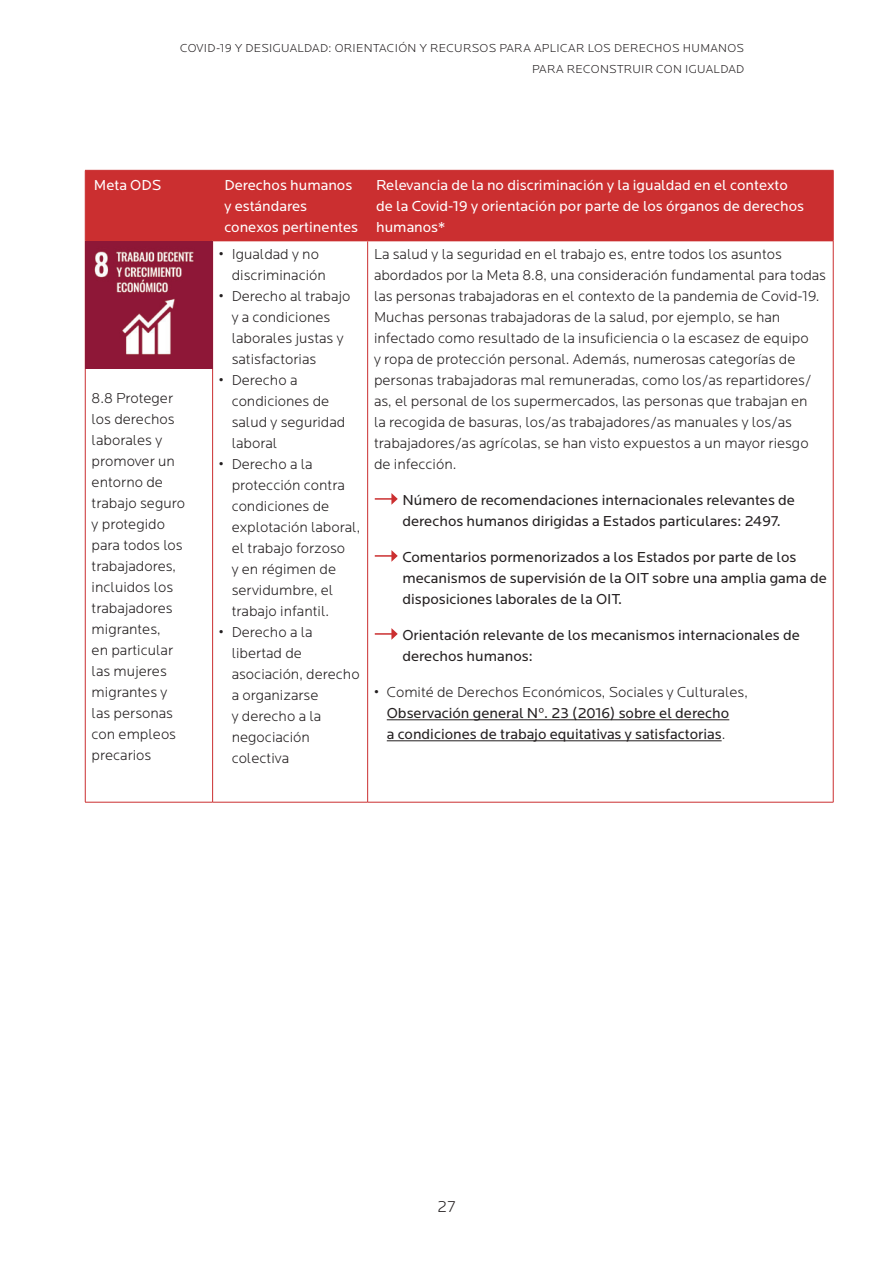
<style>
.page{position:relative;width:893px;height:1263px;background:#fff}
.page>*{position:absolute;margin:0;border:0;box-sizing:border-box;transform-origin:0 0}
.t1{font:300 16.5px "Locator";color:#231f20}
.t2{font:300 15px/21px "Locator";color:#231f20}
.t3{font:15px/21px "Locator";color:#231f20}
.t4{font:15px/21px "Locator";color:#fff}
.t5{font:300 12px/21.3px "Locator";letter-spacing:.025em;color:#231f20;text-align:right}
.s1{font-weight:300}
</style>
<div class="page">
<div style="left:86px;top:171px;width:747px;height:69px;background:#cb2f30"></div>
<hr style="left:212px;top:171px;width:1px;height:69px;background:#cb2f30">
<hr style="left:367px;top:171px;width:1px;height:69px;background:#cb2f30">
<hr style="left:85px;top:241px;width:1px;height:561px;background:#cb2f30">
<hr style="left:212px;top:241px;width:1px;height:561px;background:#cb2f30">
<hr style="left:367px;top:241px;width:1px;height:561px;background:#cb2f30">
<hr style="left:833px;top:241px;width:1px;height:561px;background:#cb2f30">
<hr style="left:85px;top:802px;width:128px;height:1px;background:#cb2f30">
<hr style="left:213px;top:802px;width:155px;height:1px;background:#cb2f30">
<hr style="left:368px;top:802px;width:465px;height:1px;background:#cb2f30">
<hr style="left:85px;top:170px;width:128px;height:1px;background:#cb2f30">
<hr style="left:85px;top:171px;width:1px;height:70px;background:#cb2f30">
<hr style="left:213px;top:170px;width:155px;height:1px;background:#cb2f30">
<hr style="left:368px;top:170px;width:465px;height:1px;background:#cb2f30">
<hr style="left:833px;top:171px;width:1px;height:70px;background:#cb2f30">
<hr style="left:85px;top:240px;width:128px;height:1px;background:#cb2f30">
<hr style="left:213px;top:240px;width:155px;height:1px;background:#cb2f30">
<hr style="left:368px;top:240px;width:465px;height:1px;background:#cb2f30">
<hr style="left:387px;top:719px;width:342px;height:1px;background:#231f20">
<hr style="left:387px;top:740px;width:335px;height:1px;background:#231f20">
<svg style="left:375px;top:493px;width:23px;height:12px"></svg>
<svg style="left:375px;top:550px;width:23px;height:12px"></svg>
<svg style="left:375px;top:628px;width:23px;height:12px"></svg>
<img style="left:85px;top:241px;width:128px;height:128px">
<p class="t5" style="left:180px;top:37px;width:566px">COVID-19 Y DESIGUALDAD: ORIENTACIÓN Y RECURSOS PARA APLICAR LOS DERECHOS HUMANOS<br>PARA RECONSTRUIR CON IGUALDAD</p>
<p class="t4" style="left:94px;top:175px;width:69px">Meta ODS</p>
<p class="t4" style="left:224px;top:175px;width:135px">Derechos humanos y estándares conexos pertinentes</p>
<p class="t4" style="left:376px;top:175px;width:429px">Relevancia de la no discriminación y la igualdad en el contexto de la Covid-19 y orientación por parte de los órganos de derechos humanos*</p>
<p class="t2" style="left:92px;top:388px;width:95px">8.8 Proteger los derechos laborales y promover un entorno de trabajo seguro y protegido para todos los trabajadores, incluidos los trabajadores migrantes,<br>en particular las mujeres migrantes y las personas con empleos precarios</p>
<p class="t2" style="left:232px;top:244px;width:96px;text-indent:-13px">• Igualdad y no discriminación</p>
<p class="t2" style="left:232px;top:286px;width:120px;text-indent:-13px">• Derecho al trabajo y a condiciones laborales justas y satisfactorias</p>
<p class="t2" style="left:232px;top:370px;width:115px;text-indent:-13px">• Derecho a condiciones de salud y seguridad laboral</p>
<p class="t2" style="left:232px;top:454px;width:130px;text-indent:-13px">• Derecho a la protección contra condiciones de explotación laboral, el trabajo forzoso<br>y en régimen de servidumbre, el trabajo infantil.</p>
<p class="t2" style="left:232px;top:622px;width:129px;text-indent:-13px">• Derecho a la libertad de asociación, derecho a organizarse<br>y derecho a la negociación colectiva</p>
<p class="t2" style="left:374px;top:244px;width:453px">La salud y la seguridad en el trabajo es, entre todos los asuntos abordados por la Meta 8.8, una consideración fundamental para todas las personas trabajadoras en el contexto de la pandemia de Covid-19.<br>Muchas personas trabajadoras de la salud, por ejemplo, se han infectado como resultado de la insuficiencia o la escasez de equipo<br>y ropa de protección personal. Además, numerosas categorías de personas trabajadoras mal remuneradas, como los/as repartidores/ as, el personal de los supermercados, las personas que trabajan en<br>la recogida de basuras, los/as trabajadores/as manuales y los/as trabajadores/as agrícolas, se han visto expuestos a un mayor riesgo de infección.</p>
<p class="t3" style="left:402px;top:490px;width:394px">Número de recomendaciones internacionales relevantes de derechos humanos dirigidas a Estados particulares: 2497.</p>
<p class="t3" style="left:402px;top:547px;width:426px">Comentarios pormenorizados a los Estados por parte de los mecanismos de supervisión de la OIT sobre una amplia gama de disposiciones laborales de la OIT.</p>
<p class="t3" style="left:402px;top:625px;width:399px">Orientación relevante de los mecanismos internacionales de derechos humanos:</p>
<p class="t3" style="left:387px;top:682px;width:363px;text-indent:-13px"><span class="s1">• Comité de Derechos Económicos, Sociales y Culturales,<br></span>Observación general Nº. 23 (2016) sobre el derecho<br>a condiciones de trabajo equitativas y satisfactorias<span class="s1">.</span></p>
<p class="t1" style="left:437px;top:1198px;width:20px">27</p>
</div>
